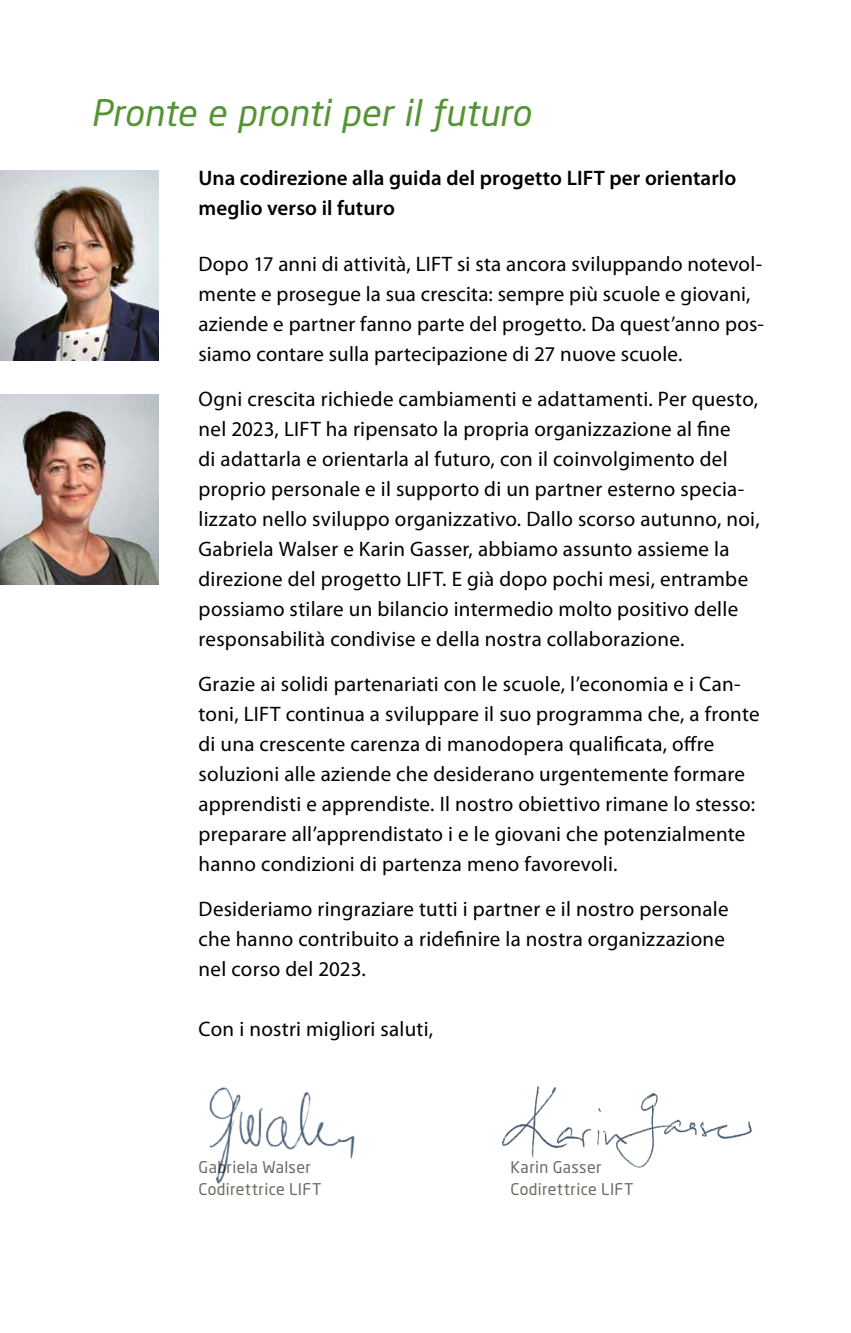
<style>
.page{position:relative;width:851px;height:1333px;background:#fff}
.page>*{position:absolute;margin:0;border:0;box-sizing:border-box;transform-origin:0 0}
.t1{font:italic 36px "Neo Sans Pro";color:#559435}
.t2{font:21px/30px "Myriad Pro";letter-spacing:.01em;color:#000}
.t3{font:600 21px/30px "Myriad Pro";letter-spacing:.005em;color:#000}
.t4{font:16px "Neo Sans Pro";letter-spacing:.02em;color:#6c6a63}
</style>
<div class="page">
<img style="left:0;top:171px;width:159px;height:190px">
<img style="left:0;top:394px;width:159px;height:190px">
<img style="left:209px;top:1087px;width:146px;height:97px">
<img style="left:502px;top:1086px;width:250px;height:82px">
<h1 class="t1" style="left:91px;top:91px;width:441px">Pronte e pronti per il futuro</h1>
<p class="t3" style="left:198px;top:162px;width:539px">Una codirezione alla guida del progetto LIFT per orientarlo meglio verso il futuro</p>
<p class="t2" style="left:198px;top:248px;width:566px">Dopo 17 anni di attività, LIFT si sta ancora sviluppando notevol&shy;mente e prosegue la sua crescita: sempre più scuole e giovani, aziende e partner fanno parte del progetto. Da quest’anno pos&shy;siamo contare sulla partecipazione di 27 nuove scuole.</p>
<p class="t2" style="left:198px;top:383px;width:562px">Ogni crescita richiede cambiamenti e adattamenti. Per questo, nel 2023, LIFT ha ripensato la propria organizzazione al fine<br>di adattarla e orientarla al futuro, con il coinvolgimento del proprio personale e il supporto di un partner esterno specia&shy;lizzato nello sviluppo organizzativo. Dallo scorso autunno, noi, Gabriela Walser e Karin Gasser, abbiamo assunto assieme la direzione del progetto LIFT. E già dopo pochi mesi, entrambe possiamo stilare un bilancio intermedio molto positivo delle responsabilità condivise e della nostra collaborazione.</p>
<p class="t2" style="left:198px;top:668px;width:562px">Grazie ai solidi partenariati con le scuole, l’economia e i Can&shy;toni, LIFT continua a sviluppare il suo programma che, a fronte di una crescente carenza di manodopera qualificata, offre soluzioni alle aziende che desiderano urgentemente formare apprendisti e apprendiste. Il nostro obiettivo rimane lo stesso: preparare all’apprendistato i e le giovani che potenzialmente hanno condizioni di partenza meno favorevoli.</p>
<p class="t2" style="left:198px;top:894px;width:531px">Desideriamo ringraziare tutti i partner e il nostro personale che hanno contribuito a ridefinire la nostra organizzazione nel corso del 2023.</p>
<p class="t2" style="left:198px;top:1014px;width:236px">Con i nostri migliori saluti,</p>
<p class="t4" style="left:198px;top:1156px;width:114px">Gabriela Walser</p>
<p class="t4" style="left:510px;top:1156px;width:93px">Karin Gasser</p>
<p class="t4" style="left:198px;top:1178px;width:124px">Codirettrice LIFT</p>
<p class="t4" style="left:510px;top:1178px;width:124px">Codirettrice LIFT</p>
</div>
